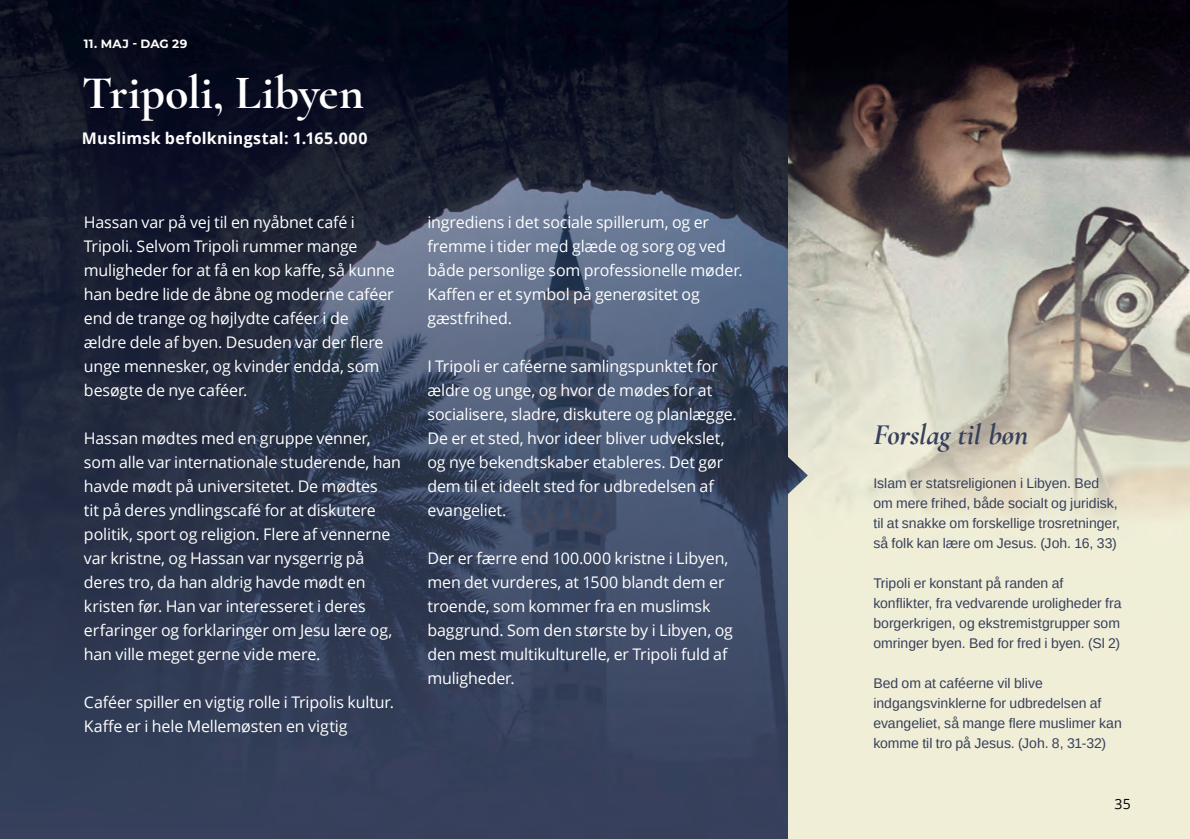
<style>
.page{position:relative;width:1190px;height:839px;background:#fff}
.page>*{position:absolute;margin:0;border:0;box-sizing:border-box;transform-origin:0 0}
.t1{font:700 48px "Cormorant";letter-spacing:-.005em;color:#fff}
.howcanwe{font:italic 700 30px "Cormorant";letter-spacing:-.005em;color:#37405b}
.body{font:16px/24px "Open Sans";letter-spacing:-.01em;color:#fff}
.t2{font:700 16px "Open Sans";letter-spacing:.02em;color:#fff}
.quote_arimo{font:14px/20px "Arimo";color:#37405b}
.t3{font:14px "Open Sans";color:#000}
.page_title{font:700 12px "Montserrat";letter-spacing:.03em;color:#fff}
</style>
<div class="page">
<img style="left:0;top:0;width:788px;height:839px">
<img style="left:788px;top:0;width:401px;height:839px">
<p class="page_title" style="left:84px;top:35px;width:105px">11. MAJ - DAG 29</p>
<p class="t1" style="left:82px;top:63px;width:284px">Tripoli, Libyen</p>
<p class="t2" style="left:82px;top:127px;width:287px">Muslimsk befolkningstal: 1.165.000</p>
<p class="body" style="left:84px;top:210px;width:312px">Hassan var på vej til en nyåbnet café i Tripoli. Selvom Tripoli rummer mange muligheder for at få en kop kaffe, så kunne han bedre lide de åbne og moderne caféer end de trange og højlydte caféer i de ældre dele af byen. Desuden var der flere unge mennesker, og kvinder endda, som besøgte de nye caféer.</p>
<p class="body" style="left:84px;top:426px;width:318px">Hassan mødtes med en gruppe venner, som alle var internationale studerende, han havde mødt på universitetet. De mødtes<br>tit på deres yndlingscafé for at diskutere politik, sport og religion. Flere af vennerne var kristne, og Hassan var nysgerrig på deres tro, da han aldrig havde mødt en kristen før. Han var interesseret i deres erfaringer og forklaringer om Jesu lære og, han ville meget gerne vide mere.</p>
<p class="body" style="left:84px;top:690px;width:311px">Caféer spiller en vigtig rolle i Tripolis kultur.<br>Kaffe er i hele Mellemøsten en vigtig</p>
<p class="body" style="left:427px;top:210px;width:317px">ingrediens i det sociale spillerum, og er fremme i tider med glæde og sorg og ved både personlige som professionelle møder.<br>Kaffen er et symbol på generøsitet og gæstfrihed.</p>
<p class="body" style="left:427px;top:354px;width:311px">I Tripoli er caféerne samlingspunktet for ældre og unge, og hvor de mødes for at socialisere, sladre, diskutere og planlægge.<br>De er et sted, hvor ideer bliver udvekslet, og nye bekendtskaber etableres. Det gør dem til et ideelt sted for udbredelsen af evangeliet.</p>
<p class="body" style="left:427px;top:546px;width:307px">Der er færre end 100.000 kristne i Libyen, men det vurderes, at 1500 blandt dem er troende, som kommer fra en muslimsk baggrund. Som den største by i Libyen, og den mest multikulturelle, er Tripoli fuld af muligheder.</p>
<p class="howcanwe" style="left:873px;top:416px;width:156px">Forslag til bøn</p>
<p class="quote_arimo" style="left:873px;top:473px;width:248px">Islam er statsreligionen i Libyen. Bed om mere frihed, både socialt og juridisk, til at snakke om forskellige trosretninger, så folk kan lære om Jesus. (Joh. 16, 33)</p>
<p class="quote_arimo" style="left:873px;top:573px;width:250px">Tripoli er konstant på randen af konflikter, fra vedvarende uroligheder fra borgerkrigen, og ekstremistgrupper som omringer byen. Bed for fred i byen. (Sl 2)</p>
<p class="quote_arimo" style="left:873px;top:673px;width:250px">Bed om at caféerne vil blive indgangsvinklerne for udbredelsen af evangeliet, så mange flere muslimer kan komme til tro på Jesus. (Joh. 8, 31-32)</p>
<p class="t3" style="left:1114px;top:794px;width:18px">35</p>
</div>
